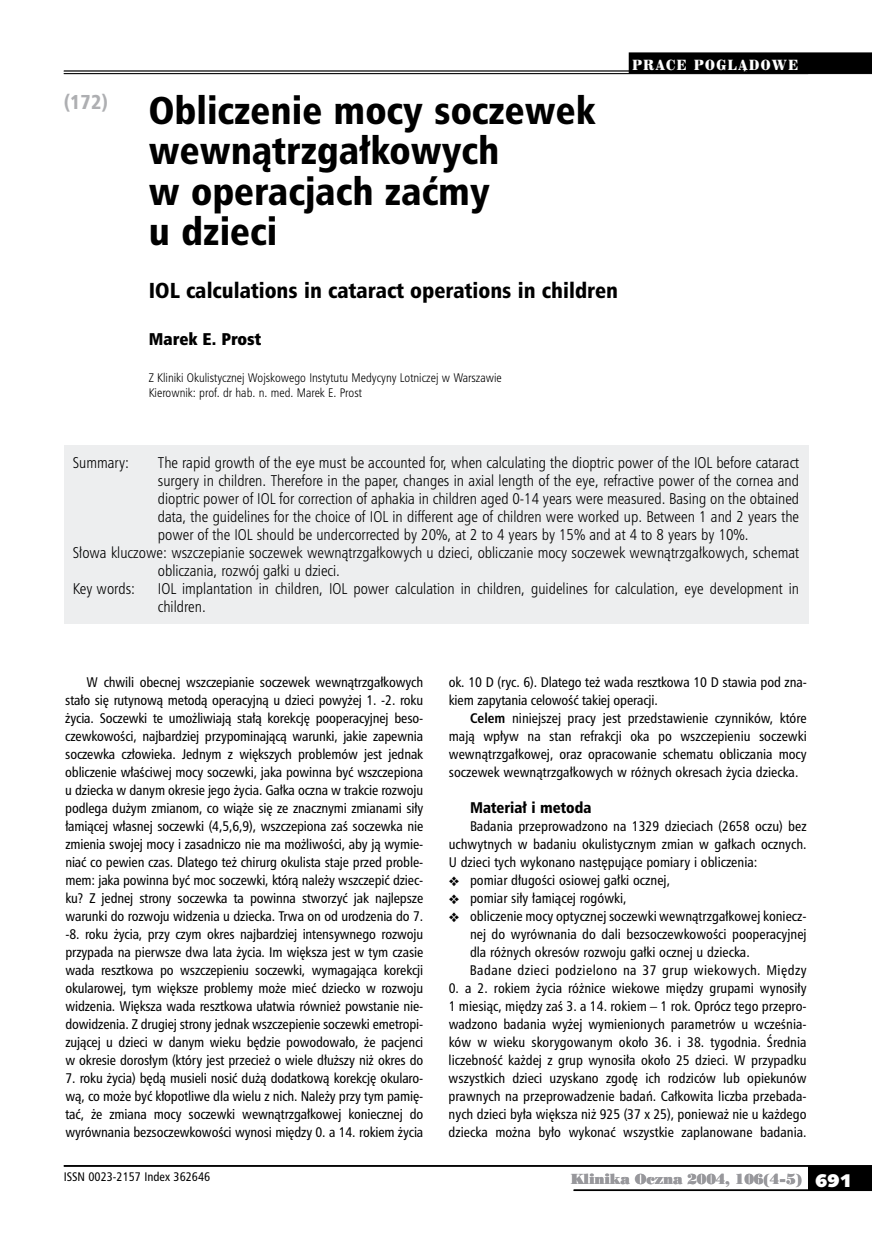
<style>
.page{position:relative;width:872px;height:1234px;background:#fff}
.page>*{position:absolute;margin:0;border:0;box-sizing:border-box;transform-origin:0 0}
.t1{font:37.5px/40.5px "Humnst 777 Blk Cn PL";color:#000}
.t2{font:21px "Humnst 777 Blk Cn PL";color:#000}
.t3{font:19.5px "Humnst 777 Blk Cn PL";color:#aeafb2}
.t4{font:16.5px "Humnst 777 X Blk Cn PL";color:#000}
.t5{font:15px/18px "Humnst 777 Lt Cn PL";color:#000}
.t6{font:15px "Humnst 777 Blk Cn PL";color:#000}
.t7{font:13.5px/18px "Humnst 777 Cn PL";color:#000;text-align:justify}
.t8{font:13.5px "Poster Bodoni PL";letter-spacing:-.015em;color:#98989c}
.t9{font:13.5px "Century 725 Blk PL";letter-spacing:.13em;color:#fff;scale:.8 1}
.t10{font:12px/15px "Humnst 777 Lt Cn PL";color:#000}
.t11{font:12px "Humnst 777 Cn PL";color:#000}
.s1{font-weight:700}
.s2{font-family:"Humanst 531 U Blk PL";font-size:18px;color:#fff}
</style>
<div class="page">
<div style="left:808px;top:1165px;width:64px;height:25px;background:#000"></div>
<hr style="left:64px;top:1164px;width:808px;height:2px;background:#000">
<hr style="left:573px;top:1189px;width:299px;height:1px;background:#000">
<hr style="left:64px;top:71px;width:808px;height:1px;background:#000">
<hr style="left:64px;top:73px;width:808px;height:1px;background:#000">
<div style="left:64px;top:444px;width:744px;height:179px;background:#edeeef"></div>
<div style="left:628px;top:52px;width:244px;height:22px;background:#000"></div>
<h3 class="t3" style="left:64px;top:89px;width:46px">(172)</h3>
<h1 class="t1" style="left:149px;top:89px;width:448px">Ob-li-cze-nie mo-cy so-cze-wek we-wnątrz-gał-ko-wych<br>w ope-ra-cjach za-ćmy<br>u dzie-ci</h1>
<h2 class="t2" style="left:149px;top:276px;width:471px">IOL cal-cu-la-tions in ca-ta-ract ope-ra-tions in chil-dren</h2>
<p class="t4" style="left:149px;top:328px;width:114px">Ma-rek E. Prost</p>
<p class="t10" style="left:149px;top:369px;width:354px">Z Kliniki Okulistycznej Wojskowego Instytutu Medycyny Lotniczej w Warszawie<br>Kierownik: prof. dr hab. n. med. Marek E. Prost</p>
<p class="t9" style="left:632px;top:56px;width:209px">PRACE POGLĄDOWE</p>
<p class="t5" style="left:73px;top:453px;width:58px">Summary:</p>
<p class="t5" style="left:158px;top:453px;width:643px">The rapid growth of the eye must be accounted for, when calculating the dioptric power of the IOL before cataract</p>
<p class="t5" style="left:158px;top:471px;width:643px">surgery in children. Therefore in the paper, changes in axial length of the eye, refractive power of the cornea and</p>
<p class="t5" style="left:158px;top:489px;width:643px">dioptric power of IOL for correction of aphakia in children aged 0-14 years were measured. Basing on the obtained</p>
<p class="t5" style="left:158px;top:507px;width:643px">data, the guidelines for the choice of IOL in different age of children were worked up. Between 1 and 2 years the</p>
<p class="t5" style="left:158px;top:525px;width:592px">power of the IOL should be undercorrected by 20%, at 2 to 4 years by 15% and at 4 to 8 years by 10%.</p>
<p class="t5" style="left:73px;top:543px;width:728px">Słowa kluczowe: wszczepianie soczewek wewnątrzgałkowych u dzieci, obliczanie mocy soczewek wewnątrzgałkowych, schemat</p>
<p class="t5" style="left:158px;top:561px;width:184px">obliczania, rozwój gałki u dzieci.</p>
<p class="t5" style="left:73px;top:579px;width:64px">Key words:</p>
<p class="t5" style="left:158px;top:579px;width:642px">IOL implantation in children, IOL power calculation in children, guidelines for calculation, eye development in children.</p>
<p class="t7" style="left:65px;top:673px;width:359px;text-indent:21px">W chwili obecnej wszczepianie soczewek wewnątrzgałkowych stało się rutynową metodą operacyjną u dzieci powyżej 1. -2. roku życia. Soczewki te umożliwiają stałą korekcję pooperacyjnej beso&shy;czewkowości, najbardziej przypominającą warunki, jakie zapewnia soczewka człowieka. Jednym z większych problemów jest jednak obliczenie właściwej mocy soczewki, jaka powinna być wszczepiona u dziecka w danym okresie jego życia. Gałka oczna w trakcie rozwoju podlega dużym zmianom, co wiąże się ze znacznymi zmianami siły łamiącej własnej soczewki (4,5,6,9), wszczepiona zaś soczewka nie zmienia swojej mocy i zasadniczo nie ma możliwości, aby ją wymie&shy;niać co pewien czas. Dlatego też chirurg okulista staje przed proble&shy;mem: jaka powinna być moc soczewki, którą należy wszczepić dziec&shy;ku? Z jednej strony soczewka ta powinna stworzyć jak najlepsze warunki do rozwoju widzenia u dziecka. Trwa on od urodzenia do 7. -8. roku życia, przy czym okres najbardziej intensywnego rozwoju przypada na pierwsze dwa lata życia. Im większa jest w tym czasie wada resztkowa po wszczepieniu soczewki, wymagająca korekcji okularowej, tym większe problemy może mieć dziecko w rozwoju widzenia. Większa wada resztkowa ułatwia również powstanie nie&shy;dowidzenia. Z drugiej strony jednak wszczepienie soczewki emetropi&shy;zującej u dzieci w danym wieku będzie powodowało, że pacjenci w okresie dorosłym (który jest przecież o wiele dłuższy niż okres do</p>
<p class="t7" style="left:65px;top:1068px;width:359px">7. roku życia) będą musieli nosić dużą dodatkową korekcję okularo&shy;wą, co może być kłopotliwe dla wielu z nich. Należy przy tym pamię&shy;tać, że zmiana mocy soczewki wewnątrzgałkowej koniecznej do wyrównania bezsoczewkowości wynosi między 0. a 14. rokiem życia</p>
<p class="t11" style="left:64px;top:1168px;width:148px">ISSN 0023-2157 Index 362646</p>
<p class="t7" style="left:449px;top:672px;width:358px">ok. 10 D (ryc. 6). Dlatego też wada resztkowa 10 D stawia pod zna&shy;kiem zapytania celowość takiej operacji.</p>
<p class="t7" style="left:449px;top:708px;width:359px;text-indent:21px"><span class="s1">Ce-lem</span> niniejszej pracy jest przedstawienie czynników, które mają wpływ na stan refrakcji oka po wszczepieniu soczewki wewnątrzgałkowej, oraz opracowanie schematu obliczania mocy soczewek wewnątrzgałkowych w różnych okresach życia dziecka.</p>
<p class="t6" style="left:470px;top:797px;width:123px">Ma-te-riał i me-to-da</p>
<p class="t7" style="left:449px;top:817px;width:359px;text-indent:21px">Badania przeprowadzono na 1329 dzieciach (2658 oczu) bez uchwytnych w badaniu okulistycznym zmian w gałkach ocznych.<br>U dzieci tych wykonano następujące pomiary i obliczenia:</p>
<p class="t7" style="left:449px;top:871px;width:223px">❖ pomiar długości osiowej gałki ocznej,</p>
<p class="t7" style="left:449px;top:889px;width:179px">❖ pomiar siły łamiącej rogówki,</p>
<p class="t7" style="left:470px;top:907px;width:338px;text-align:left;text-indent:-21px">❖ obliczenie mocy optycznej soczewki wewnątrzgałkowej koniecz&shy;nej do wyrównania do dali bezsoczewkowości pooperacyjnej dla różnych okresów rozwoju gałki ocznej u dziecka.<br>Badane dzieci podzielono na 37 grup wiekowych. Między</p>
<p class="t7" style="left:448px;top:978px;width:359px">0. a 2. rokiem życia różnice wiekowe między grupami wynosiły 1 miesiąc, między zaś 3. a 14. rokiem – 1 rok. Oprócz tego przepro&shy;wadzono badania wyżej wymienionych parametrów u wcześnia&shy;ków w wieku skorygowanym około 36. i 38. tygodnia. Średnia liczebność każdej z grup wynosiła około 25 dzieci. W przypadku wszystkich dzieci uzyskano zgodę ich rodziców lub opiekunów prawnych na przeprowadzenie badań. Całkowita liczba przebada&shy;nych dzieci była większa niż 925 (37 x 25), ponieważ nie u każdego dziecka można było wykonać wszystkie zaplanowane badania.</p>
<p class="t8" style="left:570px;top:1169px;width:283px">Klinika Oczna 2004, 106(4-5) <span class="s2">691</span></p>
</div>
